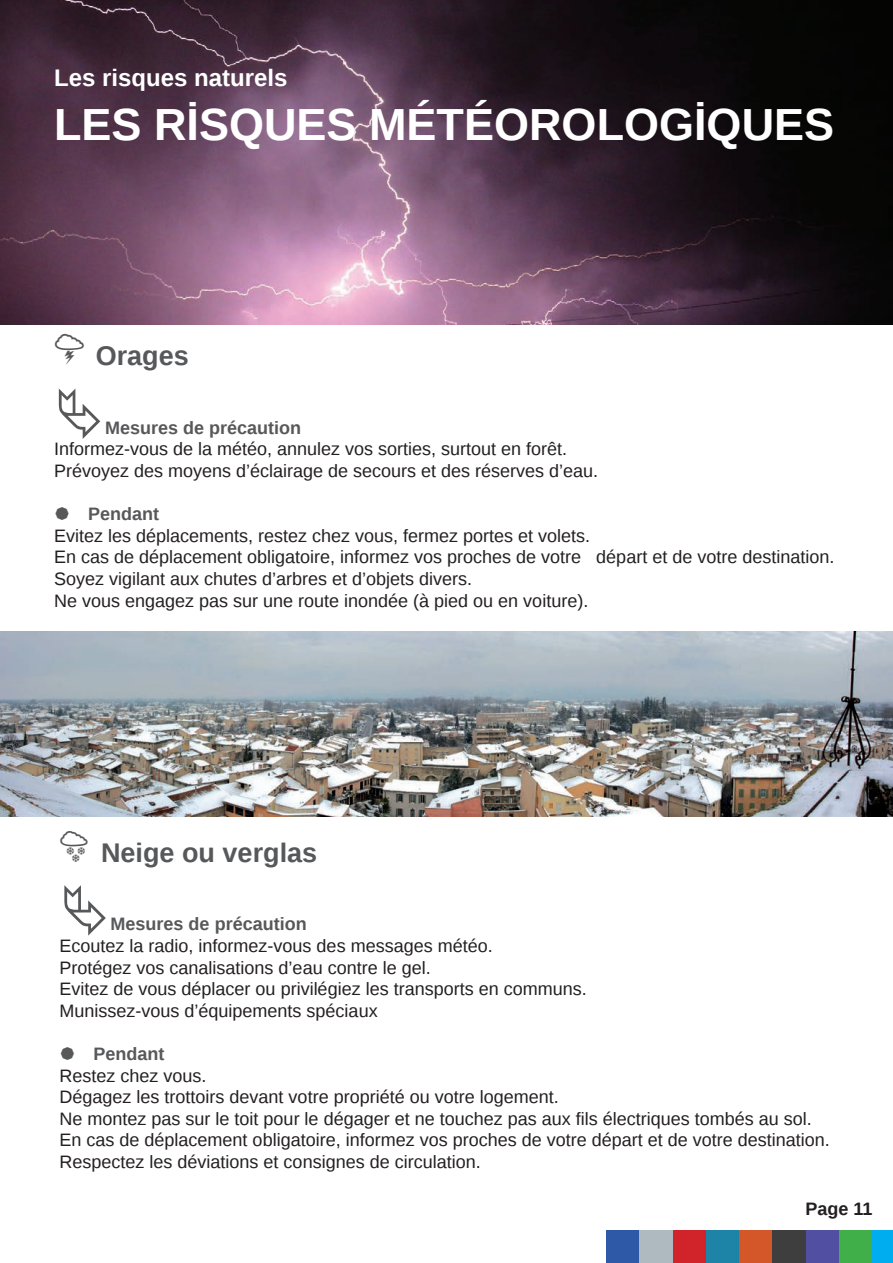
<style>
.page{position:relative;width:893px;height:1263px;background:#fff}
.page>*{position:absolute;margin:0;border:0;box-sizing:border-box;transform-origin:0 0}
.t1{font:700 45px "Liberation Sans";color:#fff}
.t2{font:700 27px "Liberation Sans";color:#57585a}
.t3{font:700 24px "Liberation Sans";color:#fff}
.t4{font:18px/21.6px "Liberation Sans";color:#231f20}
.t5{font:700 18px "Liberation Sans";color:#57585a}
.t6{font:700 18px "Liberation Sans";color:#231f20}
</style>
<div class="page">
<div style="left:606px;top:1230px;width:33px;height:33px;background:#2e59a7"></div>
<div style="left:706px;top:1230px;width:33px;height:33px;background:#1e84a7"></div>
<div style="left:673px;top:1230px;width:33px;height:33px;background:#d1232a"></div>
<div style="left:739px;top:1230px;width:34px;height:33px;background:#d4572a"></div>
<div style="left:639px;top:1230px;width:34px;height:33px;background:#afbac0"></div>
<div style="left:773px;top:1230px;width:33px;height:33px;background:#3e3e3f"></div>
<div style="left:806px;top:1230px;width:33px;height:33px;background:#504fa1"></div>
<div style="left:839px;top:1230px;width:33px;height:33px;background:#40ae49"></div>
<div style="left:872px;top:1230px;width:21px;height:33px;background:#00aeef"></div>
<img style="left:0;top:631px;width:893px;height:185px">
<img style="left:0;top:0;width:893px;height:324px">
<h3 class="t3" style="left:54px;top:61px;width:235px">Les risques naturels</h3>
<h1 class="t1" style="left:54px;top:93px;width:782px">LES RİSQUES MÉTÉOROLOGİQUES</h1>
<h2 class="t2" style="left:96px;top:337px;width:95px">Orages</h2>
<p class="t5" style="left:105px;top:415px;width:198px">Mesures de précaution</p>
<p class="t4" style="left:54px;top:439px;width:546px">Informez-vous de la météo, annulez vos sorties, surtout en forêt.<br>Prévoyez des moyens d’éclairage de secours et des réserves d’eau.</p>
<p class="t5" style="left:88px;top:502px;width:73px">Pendant</p>
<p class="t4" style="left:54px;top:525px;width:782px">Evitez les déplacements, restez chez vous, fermez portes et volets.<br>En cas de déplacement obligatoire, informez vos proches de votre départ et de votre destination.<br>Soyez vigilant aux chutes d’arbres et d’objets divers.<br>Ne vous engagez pas sur une route inondée (à pied ou en voiture).</p>
<h2 class="t2" style="left:101px;top:834px;width:218px">Neige ou verglas</h2>
<p class="t5" style="left:111px;top:912px;width:198px">Mesures de précaution</p>
<p class="t4" style="left:60px;top:936px;width:529px">Ecoutez la radio, informez-vous des messages météo.<br>Protégez vos canalisations d’eau contre le gel.<br>Evitez de vous déplacer ou privilégiez les transports en communs.<br>Munissez-vous d’équipements spéciaux</p>
<p class="t5" style="left:94px;top:1041px;width:73px">Pendant</p>
<p class="t4" style="left:60px;top:1065px;width:772px">Restez chez vous.<br>Dégagez les trottoirs devant votre propriété ou votre logement.<br>Ne montez pas sur le toit pour le dégager et ne touchez pas aux fils électriques tombés au sol.<br>En cas de déplacement obligatoire, informez vos proches de votre départ et de votre destination.<br>Respectez les déviations et consignes de circulation.</p>
<p class="t6" style="left:805px;top:1197px;width:69px">Page 11</p>
</div>
